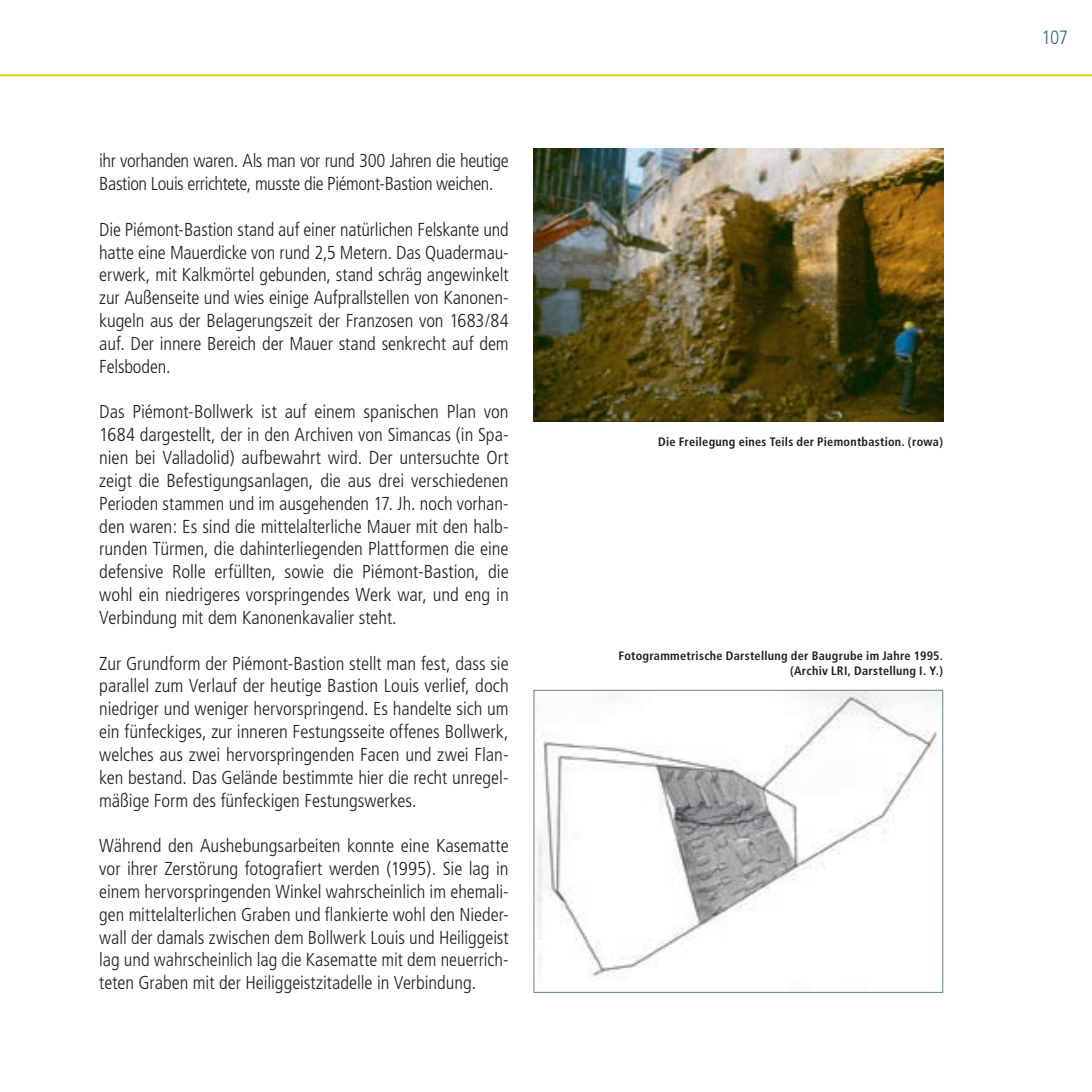
<style>
.page{position:relative;width:1092px;height:1092px;background:#fff}
.page>*{position:absolute;margin:0;border:0;box-sizing:border-box;transform-origin:0 0}
.t1{font:300 condensed 19.25px "Frutiger";color:#326883}
.t2{font:300 condensed 18.72px/22.8px "Frutiger";letter-spacing:-.005em;color:#231f20;text-align:justify}
.t3{font:700 condensed 12.25px/14.7px "Frutiger";letter-spacing:.02em;color:#231f20;text-align:right}
</style>
<div class="page">
<hr style="left:0;top:74px;width:1091px;height:2px;background:#d6c501">
<img style="left:533px;top:149px;width:410px;height:273px">
<img style="left:535px;top:692px;width:406px;height:285px">
<div style="left:533px;top:690px;width:410px;height:302px;border:1px solid #6c818c"></div>
<p class="t2" style="left:99px;top:150px;width:411px">ihr vorhanden waren. Als man vor rund 300 Jahren die heutige<br>Bastion Louis errichtete, musste die Piémont-Bastion weichen.</p>
<p class="t2" style="left:99px;top:218px;width:411px">Die Piémont-Bastion stand auf einer natürlichen Felskante und hatte eine Mauerdicke von rund 2,5 Metern. Das Quadermau&shy;erwerk, mit Kalkmörtel gebunden, stand schräg angewinkelt zur Außenseite und wies einige Aufprallstellen von Kanonen&shy;kugeln aus der Belagerungszeit der Franzosen von 1683/84 auf. Der innere Bereich der Mauer stand senkrecht auf dem Felsboden.</p>
<p class="t2" style="left:99px;top:401px;width:411px">Das Piémont-Bollwerk ist auf einem spanischen Plan von 1684 dargestellt, der in den Archiven von Simancas (in Spa&shy;nien bei Valladolid) aufbewahrt wird. Der untersuchte Ort zeigt die Befestigungsanlagen, die aus drei verschiedenen Perioden stammen und im ausgehenden 17. Jh. noch vorhan&shy;den waren: Es sind die mittelalterliche Mauer mit den halb&shy;runden Türmen, die dahinterliegenden Plattformen die eine defensive Rolle erfüllten, sowie die Piémont-Bastion, die wohl ein niedrigeres vorspringendes Werk war, und eng in Verbindung mit dem Kanonenkavalier steht.</p>
<p class="t2" style="left:99px;top:652px;width:411px">Zur Grundform der Piémont-Bastion stellt man fest, dass sie parallel zum Verlauf der heutige Bastion Louis verlief, doch niedriger und weniger hervorspringend. Es handelte sich um ein fünfeckiges, zur inneren Festungsseite offenes Bollwerk, welches aus zwei hervorspringenden Facen und zwei Flan&shy;ken bestand. Das Gelände bestimmte hier die recht unregel&shy;mäßige Form des fünfeckigen Festungswerkes.</p>
<p class="t2" style="left:99px;top:834px;width:411px">Während den Aushebungsarbeiten konnte eine Kasematte vor ihrer Zerstörung fotografiert werden (1995). Sie lag in einem hervorspringenden Winkel wahrscheinlich im ehemali&shy;gen mittelalterlichen Graben und flankierte wohl den Nieder&shy;wall der damals zwischen dem Bollwerk Louis und Heiliggeist lag und wahrscheinlich lag die Kasematte mit dem neuerrich&shy;teten Graben mit der Heiliggeistzitadelle in Verbindung.</p>
<p class="t1" style="left:1041px;top:27px;width:28px">107</p>
<p class="t3" style="left:658px;top:434px;width:286px">Die Freilegung eines Teils der Piemontbastion. (rowa)</p>
<p class="t3" style="left:618px;top:648px;width:326px">Fotogrammetrische Darstellung der Baugrube im Jahre 1995. (Archiv LRI, Darstellung I. Y.)</p>
</div>
